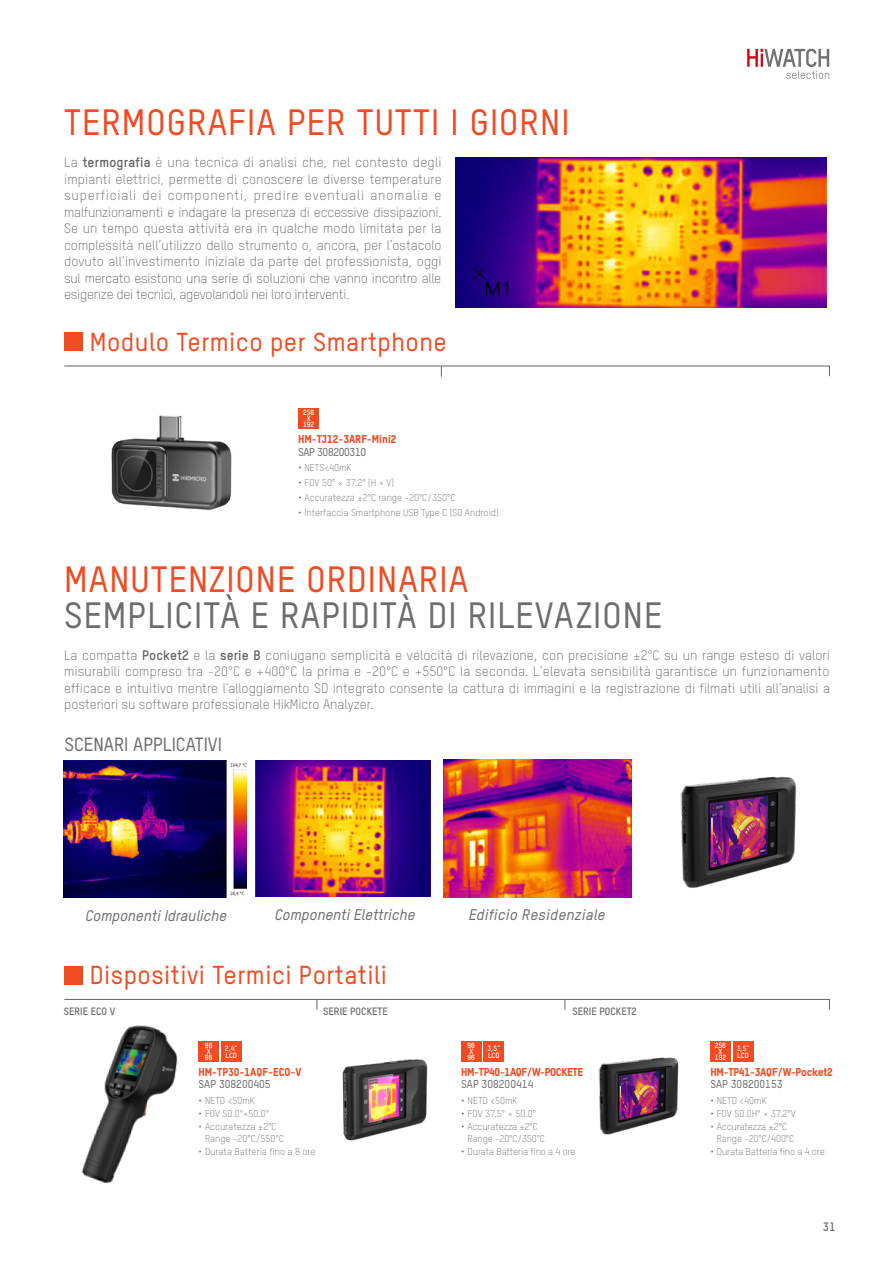
<style>
.page{position:relative;width:893px;height:1263px;background:#fff}
.page>*{position:absolute;margin:0;border:0;box-sizing:border-box;transform-origin:0 0}
.t1{font:500 36px "TSTARPRO";letter-spacing:.03em;color:#f04b22}
.t2{font:500 36px "TSTARPRO";letter-spacing:.03em;color:#6c6d70}
.t3{font:500 25.5px "TSTARPRO";letter-spacing:.02em;color:#f04b22}
.t4{font:500 18.75px "TSTARPRO";color:#6c6d70}
.t5{font:italic 500 15px "TSTARPRO";color:#6c6d70}
.t6{font:italic 500 15px "TSTARPRO";letter-spacing:.02em;color:#6c6d70}
.t7{font:300 13.5px/16.5px "TSTARPRO";letter-spacing:-.01em;color:#636366;text-align:justify}
.t8{font:700 12px "TSTARPRO";color:#6c6d70}
.t9{font:800 11.25px "TSTARPRO";letter-spacing:-.02em;color:#f04b22}
.t10{font:800 11.25px "TSTARPRO";color:#f04b22}
.t11{font:500 11.25px "TSTARPRO";color:#6c6d70}
.t12{font:500 11.25px "TSTARPRO";letter-spacing:-.03em;color:#6c6d70}
.t13{font:700 10.5px "TSTARPRO";color:#6c6d70}
.t14{font:300 9.75px/12.8px "TSTARPRO";color:#6c6d70}
.t15{font:700 7.5px "TSTARPRO";letter-spacing:-.01em;color:#fff}
.s1{font-weight:700}
</style>
<div class="page">
<div style="left:64px;top:333px;width:18px;height:18px;background:#f04b22"></div>
<svg style="left:64px;top:366px;width:766px;height:11px"></svg>
<div style="left:298px;top:408px;width:21px;height:21px;background:#f04b22"></div>
<img style="left:64px;top:760px;width:183px;height:138px">
<img style="left:443px;top:760px;width:188px;height:138px">
<div style="left:64px;top:966px;width:18px;height:18px;background:#f04b22"></div>
<div style="left:199px;top:1041px;width:20px;height:21px;background:#f04b22"></div>
<div style="left:221px;top:1042px;width:21px;height:20px;background:#f04b22"></div>
<img style="left:456px;top:157px;width:371px;height:150px">
<img style="left:680px;top:776px;width:117px;height:112px">
<img style="left:255px;top:760px;width:175px;height:136px">
<div style="left:710px;top:1041px;width:21px;height:21px;background:#f04b22"></div>
<div style="left:733px;top:1042px;width:20px;height:20px;background:#f04b22"></div>
<svg style="left:64px;top:999px;width:766px;height:11px"></svg>
<img style="left:598px;top:1057px;width:81px;height:78px">
<img style="left:111px;top:415px;width:121px;height:96px">
<img style="left:81px;top:1025px;width:118px;height:159px">
<div style="left:461px;top:1041px;width:21px;height:21px;background:#f04b22"></div>
<div style="left:484px;top:1042px;width:20px;height:20px;background:#f04b22"></div>
<img style="left:342px;top:1059px;width:86px;height:82px">
<svg style="left:747px;top:49px;width:82px;height:30px"></svg>
<p class="t1" style="left:64px;top:98px;width:507px">TERMOGRAFIA PER TUTTI I GIORNI</p>
<p class="t7" style="left:64px;top:154px;width:379px">La <span class="s1">termografia</span> è una tecnica di analisi che, nel contesto degli impianti elettrici, permette di conoscere le diverse temperature superficiali dei componenti, predire eventuali anomalie e malfunzionamenti e indagare la presenza di eccessive dissipazioni.<br>Se un tempo questa attività era in qualche modo limitata per la complessità nell’utilizzo dello strumento o, ancora, per l’ostacolo dovuto all’investimento iniziale da parte del professionista, oggi sul mercato esistono una serie di soluzioni che vanno incontro alle esigenze dei tecnici, agevolandoli nei loro interventi.</p>
<p class="t3" style="left:90px;top:325px;width:359px">Modulo Termico per Smartphone</p>
<p class="t15" style="left:303px;top:407px;width:13px">256</p>
<p class="t15" style="left:307px;top:413px;width:5px">X</p>
<p class="t15" style="left:303px;top:419px;width:13px">192</p>
<p class="t10" style="left:298px;top:431px;width:100px">HM-TJ12-3ARF-Mini2</p>
<p class="t12" style="left:298px;top:444px;width:70px">SAP 308200310</p>
<p class="t14" style="left:298px;top:461px;width:55px">• NETS&lt;40mK</p>
<p class="t14" style="left:298px;top:476px;width:98px">• FOV 50° × 37.2° (H × V)</p>
<p class="t14" style="left:298px;top:491px;width:159px">• Accuratezza ±2°C range -20°C/350°C</p>
<p class="t14" style="left:298px;top:506px;width:202px">• Interfaccia Smartphone USB Type C (SO Android)</p>
<p class="t1" style="left:64px;top:555px;width:405px">MANUTENZIONE ORDINARIA</p>
<p class="t2" style="left:64px;top:591px;width:599px">SEMPLICITÀ E RAPIDITÀ DI RILEVAZIONE</p>
<p class="t7" style="left:64px;top:646px;width:767px">La compatta <span class="s1">Pocket2</span> e la <span class="s1">serie B</span> coniugano semplicità e velocità di rilevazione, con precisione ±2°C su un range esteso di valori misurabili compreso tra -20°C e +400°C la prima e -20°C e +550°C la seconda. L’elevata sensibilità garantisce un funzionamento efficace e intuitivo mentre l’alloggiamento SD integrato consente la cattura di immagini e la registrazione di filmati utili all’analisi a posteriori su software professionale HikMicro Analyzer.</p>
<p class="t4" style="left:64px;top:731px;width:159px">SCENARI APPLICATIVI</p>
<p class="t5" style="left:85px;top:905px;width:143px">Componenti Idrauliche</p>
<p class="t5" style="left:275px;top:905px;width:142px">Componenti Elettriche</p>
<p class="t6" style="left:469px;top:904px;width:138px">Edificio Residenziale</p>
<p class="t3" style="left:90px;top:958px;width:299px">Dispositivi Termici Portatili</p>
<p class="t13" style="left:64px;top:1004px;width:53px">SERIE ECO V</p>
<p class="t13" style="left:323px;top:1004px;width:66px">SERIE POCKETE</p>
<p class="t13" style="left:572px;top:1004px;width:66px">SERIE POCKET2</p>
<p class="t15" style="left:205px;top:1040px;width:9px">96</p>
<p class="t15" style="left:207px;top:1046px;width:5px">X</p>
<p class="t15" style="left:205px;top:1052px;width:9px">96</p>
<p class="t10" style="left:199px;top:1064px;width:104px">HM-TP30-1AQF-ECO-V</p>
<p class="t11" style="left:199px;top:1076px;width:74px">SAP 308200405</p>
<p class="t15" style="left:225px;top:1043px;width:14px">2,4"</p>
<p class="t15" style="left:225px;top:1050px;width:13px">LCD</p>
<p class="t15" style="left:468px;top:1040px;width:9px">96</p>
<p class="t15" style="left:469px;top:1046px;width:5px">X</p>
<p class="t15" style="left:468px;top:1052px;width:9px">96</p>
<p class="t9" style="left:461px;top:1064px;width:123px">HM-TP40-1AQF/W-POCKETE</p>
<p class="t11" style="left:461px;top:1076px;width:74px">SAP 308200414</p>
<p class="t15" style="left:488px;top:1043px;width:14px">3,5"</p>
<p class="t15" style="left:488px;top:1050px;width:13px">LCD</p>
<p class="t15" style="left:715px;top:1040px;width:13px">256</p>
<p class="t15" style="left:719px;top:1046px;width:5px">X</p>
<p class="t15" style="left:715px;top:1052px;width:13px">192</p>
<p class="t9" style="left:710px;top:1064px;width:124px">HM-TP41-3AQF/W-Pocket2</p>
<p class="t11" style="left:710px;top:1076px;width:74px">SAP 308200153</p>
<p class="t15" style="left:737px;top:1043px;width:14px">3,5"</p>
<p class="t15" style="left:737px;top:1050px;width:13px">LCD</p>
<p class="t14" style="left:199px;top:1094px;width:58px">• NETD &lt;50mK</p>
<p class="t14" style="left:199px;top:1107px;width:72px">• FOV 50.0°×50.0°</p>
<p class="t14" style="left:205px;top:1119px;width:80px;text-indent:-6px">• Accuratezza ±2°C<br>Range -20°C/550°C</p>
<p class="t14" style="left:199px;top:1145px;width:119px">• Durata Batteria fino a 8 ore</p>
<p class="t14" style="left:461px;top:1094px;width:58px">• NETD &lt;50mK</p>
<p class="t14" style="left:461px;top:1107px;width:76px">• FOV 37.5° × 50.0°</p>
<p class="t14" style="left:468px;top:1119px;width:79px;text-indent:-6px">• Accuratezza ±2°C<br>Range -20°C/350°C</p>
<p class="t14" style="left:461px;top:1145px;width:116px">• Durata Batteria fino a 4 ore</p>
<p class="t14" style="left:710px;top:1094px;width:58px">• NETD &lt;40mK</p>
<p class="t14" style="left:710px;top:1107px;width:87px">• FOV 50.0H° × 37.2°V</p>
<p class="t14" style="left:717px;top:1119px;width:79px;text-indent:-6px">• Accuratezza ±2°C<br>Range -20°C/400°C</p>
<p class="t14" style="left:710px;top:1145px;width:116px">• Durata Batteria fino a 4 ore</p>
<p class="t8" style="left:823px;top:1218px;width:14px">31</p>
</div>
